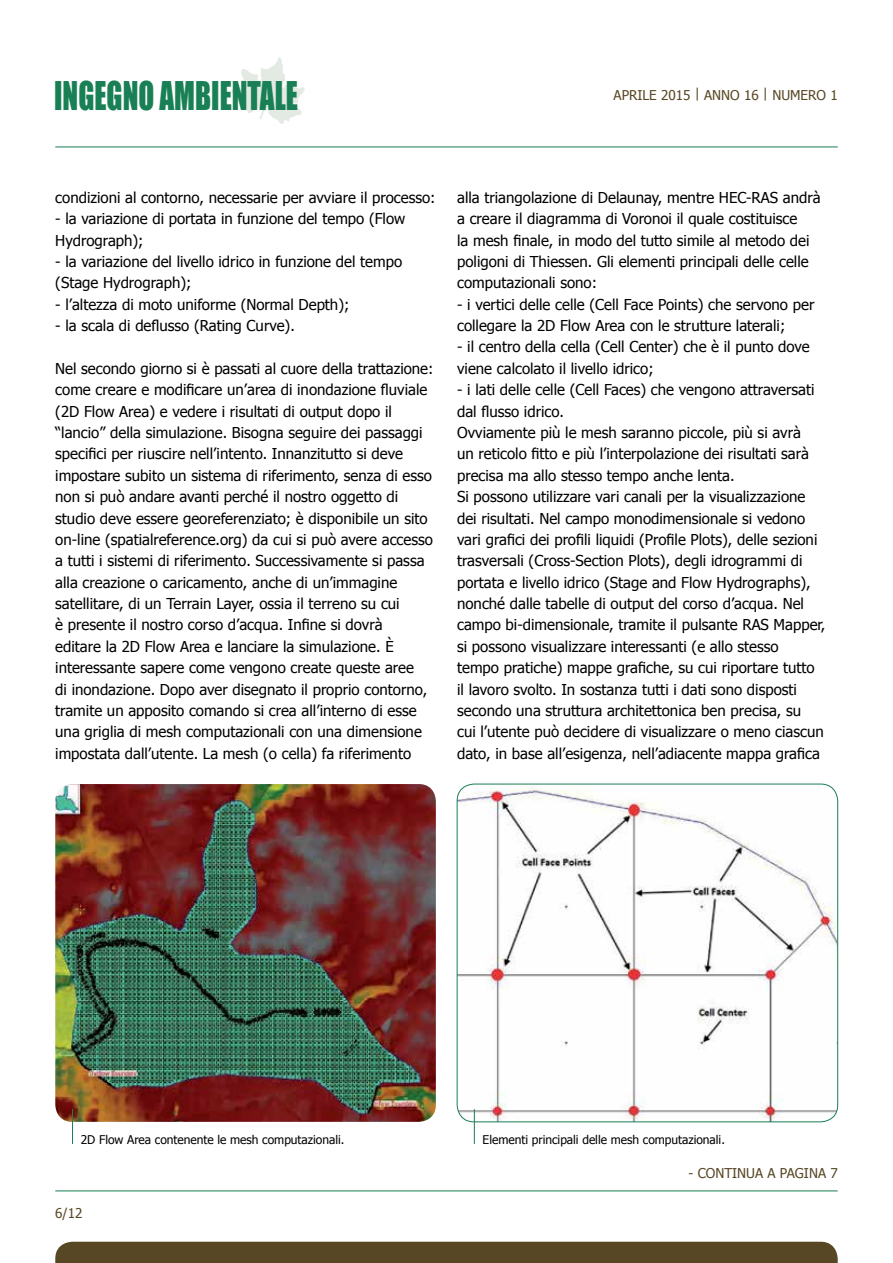
<style>
.page{position:relative;width:893px;height:1263px;background:#fff}
.page>*{position:absolute;margin:0;border:0;box-sizing:border-box;transform-origin:0 0}
.t1{font:36.3px "Impact";color:#197f54;scale:.8 1}
.t2{font:15px/21.3px "Tahoma";color:#000}
.t3{font:13.5px "Tahoma";color:#584724}
.t4{font:12px "Tahoma";color:#000}
</style>
<div class="page">
<hr style="left:55px;top:147px;width:783px;height:1px;background:#197f54">
<img style="left:231px;top:57px;width:74px;height:67px">
<hr style="left:55px;top:1191px;width:783px;height:1px;background:#197f54">
<div style="left:55px;top:1242px;width:783px;height:21px;background:#584724"></div>
<img style="left:55px;top:784px;width:381px;height:338px">
<hr style="left:72px;top:1109px;width:1px;height:35px;background:#197f54">
<img style="left:457px;top:784px;width:381px;height:338px">
<div style="left:457px;top:784px;width:381px;height:338px;border:1px solid #197f54;border-radius:17px"></div>
<hr style="left:474px;top:1109px;width:1px;height:35px;background:#197f54">
<h1 class="t1" style="left:54px;top:73px;width:306px">INGEGNO AMBIENTALE</h1>
<p class="t3" style="left:614px;top:86px;width:226px">APRILE 2015 | ANNO 16 | NUMERO 1</p>
<p class="t2" style="left:55px;top:186px;width:382px">condizioni al contorno, necessarie per avviare il processo:</p>
<p class="t2" style="left:55px;top:208px;width:352px">- la variazione di portata in funzione del tempo (Flow<br>Hydrograph);</p>
<p class="t2" style="left:55px;top:250px;width:348px">- la variazione del livello idrico in funzione del tempo (Stage Hydrograph);</p>
<p class="t2" style="left:55px;top:293px;width:296px">- l’altezza di moto uniforme (Normal Depth);</p>
<p class="t2" style="left:55px;top:314px;width:241px">- la scala di deflusso (Rating Curve).</p>
<p class="t2" style="left:55px;top:357px;width:380px">Nel secondo giorno si è passati al cuore della trattazione: come creare e modificare un’area di inondazione fluviale (2D Flow Area) e vedere i risultati di output dopo il “lancio” della simulazione. Bisogna seguire dei passaggi specifici per riuscire nell’intento. Innanzitutto si deve impostare subito un sistema di riferimento, senza di esso non si può andare avanti perché il nostro oggetto di studio deve essere georeferenziato; è disponibile un sito on-line (spatialreference.org) da cui si può avere accesso a tutti i sistemi di riferimento. Successivamente si passa alla creazione o caricamento, anche di un’immagine satellitare, di un Terrain Layer, ossia il terreno su cui<br>è presente il nostro corso d’acqua. Infine si dovrà<br>editare la 2D Flow Area e lanciare la simulazione. È interessante sapere come vengono create queste aree<br>di inondazione. Dopo aver disegnato il proprio contorno, tramite un apposito comando si crea all’interno di esse una griglia di mesh computazionali con una dimensione impostata dall’utente. La mesh (o cella) fa riferimento</p>
<p class="t2" style="left:457px;top:186px;width:365px">alla triangolazione di Delaunay, mentre HEC-RAS andrà a creare il diagramma di Voronoi il quale costituisce<br>la mesh finale, in modo del tutto simile al metodo dei poligoni di Thiessen. Gli elementi principali delle celle computazionali sono:</p>
<p class="t2" style="left:457px;top:293px;width:359px">- i vertici delle celle (Cell Face Points) che servono per collegare la 2D Flow Area con le strutture laterali;</p>
<p class="t2" style="left:457px;top:336px;width:354px">- il centro della cella (Cell Center) che è il punto dove viene calcolato il livello idrico;</p>
<p class="t2" style="left:457px;top:379px;width:370px">- i lati delle celle (Cell Faces) che vengono attraversati dal flusso idrico.<br>Ovviamente più le mesh saranno piccole, più si avrà<br>un reticolo fitto e più l’interpolazione dei risultati sarà precisa ma allo stesso tempo anche lenta.<br>Si possono utilizzare vari canali per la visualizzazione dei risultati. Nel campo monodimensionale si vedono vari grafici dei profili liquidi (Profile Plots), delle sezioni trasversali (Cross-Section Plots), degli idrogrammi di portata e livello idrico (Stage and Flow Hydrographs), nonché dalle tabelle di output del corso d’acqua. Nel campo bi-dimensionale, tramite il pulsante RAS Mapper, si possono visualizzare interessanti (e allo stesso<br>tempo pratiche) mappe grafiche, su cui riportare tutto<br>il lavoro svolto. In sostanza tutti i dati sono disposti secondo una struttura architettonica ben precisa, su<br>cui l’utente può decidere di visualizzare o meno ciascun dato, in base all’esigenza, nell’adiacente mappa grafica</p>
<p class="t4" style="left:81px;top:1132px;width:265px">2D Flow Area contenente le mesh computazionali.</p>
<p class="t4" style="left:483px;top:1132px;width:244px">Elementi principali delle mesh computazionali.</p>
<p class="t3" style="left:689px;top:1164px;width:151px">- CONTINUA A PAGINA 7</p>
<p class="t3" style="left:55px;top:1204px;width:29px">6/12</p>
</div>
